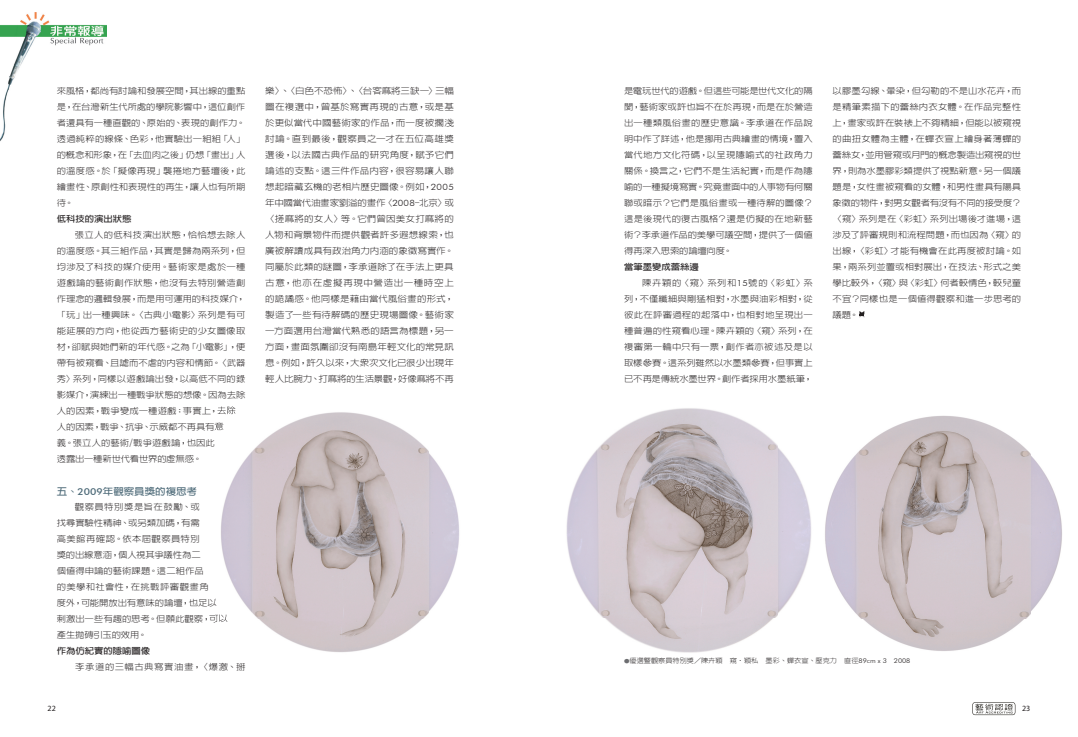
<style>
.page{position:relative;width:1078px;height:737px;background:#fff}
.page>*{position:absolute;margin:0;border:0;box-sizing:border-box;transform-origin:0 0}
.t1{font:700 9.5px "Lin Gothic";color:#4d6a78;scale:1.1 1}
.t2{font:300 8.7px/16px "Lin Gothic";letter-spacing:.005em;color:#231f20;text-align:justify;scale:1.1 1}
.t3{font:300 8.5px/16px "Lin Gothic";letter-spacing:.005em;color:#231f20;text-align:justify;scale:1.1 1}
.t4{font:300 8.5px "Lin Gothic";letter-spacing:-.02em;color:#231f20;scale:1.1 1}
.t5{font:300 8.5px "Lin Gothic";letter-spacing:.025em;color:#231f20;scale:1.1 1}
.t6{font:700 8.5px "Lin Gothic";color:#231f20;scale:1.1 1}
.t7{font:300 8.5px "Lin Gothic";letter-spacing:.07em;color:#231f20;scale:1.1 1}
.t8{font:300 8.5px "Lin Gothic";letter-spacing:.065em;color:#231f20;scale:1.1 1}
.t9{font:8px "Myriad Pro";color:#231f20}
.t10{font:300 6.5px "Lin Gothic";color:#231f20;scale:1.1 1}
.s1{font-family:"Futura BT";font-weight:500}
.s2{font-family:"Futura BT"}
.s3{font-size:8.7px}
.s4{font-size:5px;color:#6c6d70}
</style>
<div class="page">
<img style="left:0;top:12px;width:107px;height:130px">
<img style="left:215px;top:408px;width:244px;height:244px">
<img style="left:215px;top:407px;width:20px;height:7px">
<svg style="left:215px;top:422px;width:8px;height:8px"></svg>
<svg style="left:215px;top:614px;width:12px;height:8px"></svg>
<svg style="left:972px;top:702px;width:43px;height:13px"></svg>
<svg style="left:859px;top:311px;width:5px;height:7px"></svg>
<img style="left:566px;top:408px;width:245px;height:245px">
<img style="left:825px;top:415px;width:237px;height:236px">
<p class="t3" style="left:57px;top:82px;width:173px">來風格，都尚有討論和發展空間，其出線的重點是，在台灣新生代所處的學院影響中，這位創作者還具有一種直觀的、原始的、表現的創作力。透過純粹的線條、色彩，他實驗出一組組「人」的概念和形象，在「去血肉之後」仍想「畫出」人的溫度感。於「擬像再現」襲捲地方藝壇後，此繪畫性、原創性和表現性的再生，讓人也有所期待。</p>
<p class="t6" style="left:57px;top:214px;width:69px">低科技的演出狀態</p>
<p class="t3" style="left:57px;top:226px;width:173px;text-align:left;text-indent:18px">張立人的低科技演出狀態，恰恰想去除人的溫度感。其三組作品，其實是歸為兩系列，但均涉及了科技的媒介使用。藝術家是處於一種遊戲論的藝術創作狀態，他沒有去特別營造創作理念的邏輯發展，而是用可運用的科技媒介，「玩」出一種興味。〈古典小電影〉系列是有可能延展的方向，他從西方藝術史的少女圖像取材，卻賦與她們新的年代感。之為「小電影」，便帶有被窺看、且謔而不虐的內容和情節。〈武器秀〉系列，同樣以遊戲論出發，以高低不同的錄影媒介，演練出一種戰爭狀態的想像。因為去除人的因素，戰爭變成一種遊戲；事實上，去除人的因素，戰爭、抗爭、示威都不再具有意<br>義。張立人的藝術/戰爭遊戲論，也因此<br>透露出一種新世代看世界的虛無感。</p>
<p class="t1" style="left:57px;top:486px;width:129px">五、<span class="s1">2009</span>年觀察員獎的複思考</p>
<p class="t3" style="left:57px;top:498px;width:157px;text-align:left;text-indent:18px">觀察員特別獎是旨在鼓勵、或<br>找尋實驗性精神、或另類加碼，有需<br>高美館再確認。依本屆觀察員特別<br>獎的出線意涵，個人視其爭議性為二<br>個值得申論的藝術課題。這二組作品<br>的美學和社會性，在挑戰評審觀畫角<br>度外，可能開放出有意味的論壇，也足以刺激出一些有趣的思考。但願此觀察，可以產生拋磚引玉的效用。</p>
<p class="t6" style="left:57px;top:646px;width:86px">作為仿紀實的隱喻圖像</p>
<p class="t8" style="left:75px;top:662px;width:156px">李承道的三幅古典寫實油畫，〈爆激、掰</p>
<p class="t2" style="left:265px;top:82px;width:173px">樂〉、〈白色不恐怖〉、〈台客麻將三缺一〉三幅圖在複選中，曾基於寫實再現的古意，或是基於更似當代中國藝術家的作品，而一度被擱淺討論。直到最後，觀察員之一才在五位高雄獎選後，以法國古典作品的研究角度，賦予它們論述的支點。這三件作品內容，很容易讓人聯想起暗藏玄機的老相片歷史圖像。例如，<span class="s2">2005</span>年中國當代油畫家劉溢的畫作〈<span class="s2">2008</span>-北京〉或〈搓麻將的女人〉等。它們曾因美女打麻將的人物和背景物件而提供觀者許多遐想線索，也廣被解讀成具有政治角力內涵的象徵寫實作。同屬於此類的謎圖，李承道除了在手法上更具古意，他亦在虛擬再現中營造出一種時空上的詭譎感。他同樣是藉由當代風俗畫的形式，製造了一些有待解碼的歷史現場圖像。藝術家一方面選用台灣當代熟悉的語言為標題，另一方面，畫面氛圍卻沒有南島年輕文化的常見訊息。例如，許久以來，大眾次文化已很少出現年</p>
<p class="t4" style="left:265px;top:374px;width:173px"><span class="s3">輕人比腕力、打麻將</span>的生活景觀，好像麻將不再</p>
<p class="t3" style="left:624px;top:82px;width:173px">是電玩世代的遊戲。但這些可能是世代文化的隔閡，藝術家或許也旨不在於再現，而是在於營造出一種類風俗畫的歷史意識。李承道在作品說明中作了詳述，他是挪用古典繪畫的情境，置入當代地方文化符碼，以呈現隱喻式的社政角力關係。換言之，它們不是生活紀實，而是作為隱喻的一種擬境寫實。究竟畫面中的人事物有何關聯或暗示？它們是風俗畫或一種待解的圖像？這是後現代的復古風格？還是仿擬的在地新藝術？李承道作品的美學可議空間，提供了一個值得再深入思索的論壇向度。</p>
<p class="t6" style="left:624px;top:262px;width:69px">當筆墨變成蕾絲邊</p>
<p class="t7" style="left:642px;top:278px;width:156px">陳卉穎的〈窺〉系列和<span class="s2">15</span>號的〈彩虹〉系</p>
<p class="t3" style="left:624px;top:290px;width:173px">列，不僅纖細與剛猛相對，水墨與油彩相對，從</p>
<p class="t5" style="left:624px;top:310px;width:173px">彼此在評審過程的起落中，也相對地呈現出一</p>
<p class="t3" style="left:624px;top:322px;width:173px">種普遍的性窺看心理。陳卉穎的〈窺〉系列，在</p>
<p class="t5" style="left:624px;top:342px;width:173px">複審第一輪中只有一票，創作者亦被述及是以</p>
<p class="t3" style="left:624px;top:354px;width:173px">取樣參賽。這系列雖然以水墨類參賽，但事實上</p>
<p class="t4" style="left:624px;top:374px;width:173px">已不再是傳統水墨世界。創作者採用水墨紙筆，</p>
<p class="t3" style="left:832px;top:82px;width:173px">以膠墨勾線、暈染，但勾勒的不是山水花卉，而是精筆素描下的蕾絲內衣女體。在作品完整性上，畫家或許在裝裱上不夠精細，但能以被窺視的曲扭女體為主體，在蟬衣宣上繪身著薄蟬的蕾絲女，並用管窺或月門的概念製造出窺視的世界，則為水墨膠彩類提供了視點新意。另一個議題是，女性畫被窺看的女體，和男性畫具有陽具象徵的物件，對男女觀者有沒有不同的接受度？〈窺〉系列是在〈彩虹〉系列出場後才進場，這涉及了評審規則和流程問題，而也因為〈窺〉的出線，〈彩虹〉才能有機會在此再度被討論。如果，兩系列並置或相對展出，在技法、形式之美學比較外，〈窺〉與〈彩虹〉何者較情色，較兒童不宜？同樣也是一個值得觀察和進一步思考的議題。</p>
<p class="t10" style="left:624px;top:657px;width:262px"><span class="s4">●</span>優選暨觀察員特別獎／陳卉穎　窺‧穎私　墨彩、蟬衣宣、壓克力　直徑<span class="s2">89cm x 3 2008</span></p>
<p class="t9" style="left:48px;top:703px;width:10px">22</p>
<p class="t9" style="left:1021px;top:703px;width:10px">23</p>
</div>
